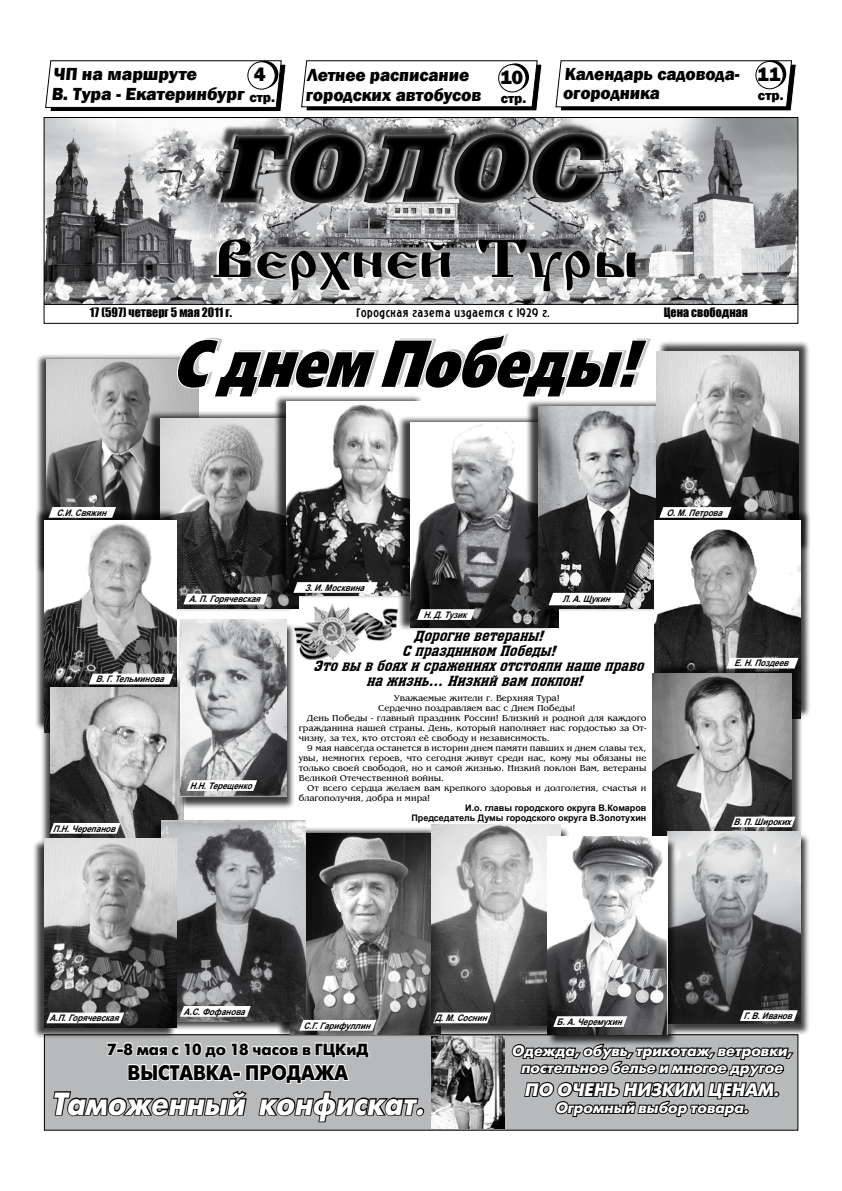
<style>
.page{position:relative;width:842px;height:1191px;background:#fff}
.page>*{position:absolute;margin:0;border:0;box-sizing:border-box;transform-origin:0 0}
.t1{font:italic 66px "Free Set Extra CTT";color:#000;scale:.78 1}
.t2{font:52.5px "Izhitsa CTT";color:#000;scale:1.27 1}
.t3{font:italic 700 31.9px "Futuris C";color:#fff;scale:.91 1}
.t4{font:700 21px "Futuris C";color:#000;scale:.9 1}
.t5{font:20px "Izhitsa CTT";color:#000;scale:1.29 1}
.t6{font:800 20px "Franklin Gothic";color:#000}
.t7{font:800 18px/20px "Franklin Gothic";color:#000;scale:.96 1}
.t8{font:800 18px "Franklin Gothic";color:#000}
.t9{font:italic 700 18px "Futuris C";color:#fff}
.t10{font:700 16px "Futuris C";color:#000}
.t11{font:italic 700 15px/17px "Futuris C";color:#fff;text-align:center}
.t12{font:italic 14px "a Assuan";color:#000}
.t13{font:800 14px "Franklin Gothic";letter-spacing:.01em;color:#000}
.t14{font:12px "Impact";color:#000}
.t15{font:12px "Roslyn Gothic";color:#000}
.t16{font:800 12px/13px "Franklin Gothic";letter-spacing:-.005em;color:#000}
.t17{font:9px "AG Bengaly";color:#000}
.t18{font:italic 700 9px "Arial";color:#000;scale:.9 1}
.t19{font:700 9px/10px "Arial";color:#000;text-align:right}
.s1{font-family:"Roslyn Gothic"}
</style>
<div class="page">
<img style="left:295px;top:603px;width:102px;height:58px">
<div style="left:44px;top:1034px;width:754px;height:96px;background:#b7b9ba"></div>
<svg style="left:45px;top:57px;width:498px;height:54px"></svg>
<svg style="left:559px;top:60px;width:238px;height:8px"></svg>
<div style="left:759px;top:60px;width:27px;height:28px;background:#000;border-radius:50%"></div>
<svg style="left:756px;top:61px;width:27px;height:28px"></svg>
<div style="left:755px;top:61px;width:29px;height:28px;border:1px solid #000;border-radius:50%"></div>
<img style="left:46px;top:119px;width:750px;height:185px">
<svg style="left:189px;top:68px;width:610px;height:189px"></svg>
<svg style="left:212px;top:126px;width:408px;height:84px"></svg>
<div style="left:44px;top:117px;width:754px;height:206px;border:1px solid #000"></div>
<hr style="left:44px;top:304px;width:754px;height:1px;background:#000">
<svg style="left:502px;top:63px;width:27px;height:28px"></svg>
<div style="left:499px;top:65px;width:27px;height:27px;background:#fff;border-radius:50%"></div>
<div style="left:498px;top:64px;width:28px;height:28px;border:1px solid #000;border-radius:50%"></div>
<img style="left:431px;top:1038px;width:74px;height:91px">
<svg style="left:53px;top:1042px;width:372px;height:81px"></svg>
<svg style="left:511px;top:1044px;width:283px;height:73px"></svg>
<div style="left:36px;top:353px;width:162px;height:222px;background:#000;opacity:.75"></div>
<img style="left:47px;top:360px;width:151px;height:148px">
<div style="left:147px;top:411px;width:149px;height:200px;background:#000;opacity:.75"></div>
<img style="left:160px;top:418px;width:139px;height:190px">
<div style="left:34px;top:508px;width:144px;height:222px;background:#000;opacity:.75"></div>
<img style="left:44px;top:521px;width:133px;height:155px">
<div style="left:277px;top:826px;width:161px;height:211px;background:#000;opacity:.75"></div>
<img style="left:290px;top:833px;width:140px;height:201px">
<div style="left:40px;top:676px;width:144px;height:216px;background:#000;opacity:.75"></div>
<img style="left:51px;top:688px;width:132px;height:150px">
<div style="left:273px;top:394px;width:150px;height:205px;background:#000;opacity:.75"></div>
<img style="left:287px;top:401px;width:136px;height:194px">
<div style="left:148px;top:819px;width:155px;height:211px;background:#000;opacity:.75"></div>
<img style="left:162px;top:821px;width:143px;height:200px">
<div style="left:33px;top:839px;width:143px;height:200px;background:#000;opacity:.75"></div>
<img style="left:44px;top:838px;width:133px;height:189px">
<div style="left:430px;top:826px;width:140px;height:212px;background:#000;opacity:.75"></div>
<img style="left:431px;top:824px;width:129px;height:201px">
<div style="left:397px;top:415px;width:159px;height:216px;background:#000;opacity:.75"></div>
<img style="left:411px;top:422px;width:148px;height:205px">
<div style="left:525px;top:399px;width:149px;height:213px;background:#000;opacity:.75"></div>
<img style="left:539px;top:407px;width:117px;height:201px">
<div style="left:657px;top:340px;width:153px;height:212px;background:#000;opacity:.75"></div>
<img style="left:656px;top:351px;width:142px;height:158px">
<div style="left:655px;top:509px;width:156px;height:209px;background:#000;opacity:.75"></div>
<img style="left:655px;top:521px;width:145px;height:141px">
<div style="left:653px;top:662px;width:150px;height:217px;background:#000;opacity:.75"></div>
<img style="left:653px;top:673px;width:139px;height:163px">
<div style="left:178px;top:622px;width:117px;height:187px;background:#000;opacity:.75"></div>
<img style="left:180px;top:620px;width:107px;height:176px">
<div style="left:666px;top:833px;width:144px;height:203px;background:#000;opacity:.75"></div>
<img style="left:667px;top:831px;width:133px;height:192px">
<div style="left:547px;top:838px;width:130px;height:208px;background:#000;opacity:.75"></div>
<img style="left:547px;top:836px;width:120px;height:198px">
<svg style="left:313px;top:630px;width:243px;height:31px"></svg>
<svg style="left:183px;top:593px;width:85px;height:11px"></svg>
<svg style="left:89px;top:673px;width:84px;height:11px"></svg>
<svg style="left:49px;top:507px;width:67px;height:11px"></svg>
<svg style="left:293px;top:582px;width:85px;height:11px"></svg>
<svg style="left:417px;top:609px;width:58px;height:11px"></svg>
<svg style="left:549px;top:593px;width:77px;height:12px"></svg>
<svg style="left:659px;top:507px;width:72px;height:11px"></svg>
<svg style="left:726px;top:658px;width:72px;height:10px"></svg>
<svg style="left:731px;top:816px;width:64px;height:11px"></svg>
<svg style="left:740px;top:1010px;width:58px;height:11px"></svg>
<svg style="left:553px;top:1016px;width:74px;height:11px"></svg>
<svg style="left:433px;top:1012px;width:58px;height:11px"></svg>
<svg style="left:299px;top:1020px;width:77px;height:10px"></svg>
<svg style="left:180px;top:1006px;width:71px;height:10px"></svg>
<svg style="left:46px;top:1012px;width:78px;height:11px"></svg>
<svg style="left:50px;top:823px;width:71px;height:10px"></svg>
<svg style="left:187px;top:780px;width:70px;height:11px"></svg>
<svg style="left:175px;top:353px;width:248px;height:45px"></svg>
<h3 class="t16" style="left:47px;top:61px;width:76px">№ 17<br>5 мая 2011 г.</h3>
<h3 class="t7" style="left:305px;top:65px;width:186px">Летнее расписание городских автобусов</h3>
<h3 class="t7" style="left:563px;top:65px;width:187px;line-height:19px">Календарь садовода&shy;огородника</h3>
<h3 class="t6" style="left:757px;top:61px;width:25px">11</h3>
<h3 class="t6" style="left:254px;top:61px;width:13px">4</h3>
<h3 class="t13" style="left:249px;top:88px;width:27px">стр.</h3>
<h3 class="t8" style="left:53px;top:62px;width:147px">ЧП на маршруте</h3>
<h3 class="t5" style="left:408px;top:64px;width:130px">Верхней Туры</h3>
<h3 class="t8" style="left:51px;top:82px;width:196px">В. Тура - Екатеринбург</h3>
<h3 class="t6" style="left:500px;top:65px;width:25px">10</h3>
<h3 class="t13" style="left:501px;top:90px;width:27px">стр.</h3>
<h3 class="t13" style="left:758px;top:86px;width:27px">стр.</h3>
<h2 class="t2" style="left:212px;top:229px;width:338px">Верхней Туры</h2>
<h3 class="t14" style="left:75px;top:303px;width:159px"><span class="s1">№</span> 17 (597) четверг 5 мая 2011 г.</h3>
<h3 class="t15" style="left:344px;top:306px;width:207px">№Городская газета издается с 1929 г.</h3>
<h3 class="t14" style="left:664px;top:303px;width:86px">Цена свободная</h3>
<h1 class="t1" style="left:171px;top:326px;width:627px">СднемПобеды!</h1>
<p class="t18" style="left:56px;top:506px;width:62px">С.И.Свяжин</p>
<p class="t18" style="left:189px;top:593px;width:86px">А.П.Горячевская</p>
<p class="t18" style="left:96px;top:673px;width:82px">В.Г.Тельминова</p>
<p class="t18" style="left:53px;top:822px;width:76px">П.Н.Черепанов</p>
<p class="t18" style="left:190px;top:779px;width:76px">Н.Н.Терещенко</p>
<p class="t18" style="left:666px;top:506px;width:68px">О.М.Петрова</p>
<p class="t18" style="left:305px;top:581px;width:73px">З.И.Москвина</p>
<p class="t18" style="left:423px;top:609px;width:54px">Н.Д.Тузик</p>
<p class="t18" style="left:562px;top:593px;width:59px">Л.А.Щукин</p>
<h3 class="t12" style="left:414px;top:628px;width:135px">Дорогиеветераны!</h3>
<h3 class="t12" style="left:402px;top:643px;width:159px">Спраздником Победы!</h3>
<h3 class="t12" style="left:313px;top:658px;width:336px">Этовы вбояхисраженияхотстоялинашеправо</h3>
<h3 class="t12" style="left:366px;top:673px;width:222px">нажизнь… Низкийвам поклон!</h3>
<p class="t17" style="left:394px;top:693px;width:167px">Уважаемые жители г. Верхняя Тура!</p>
<p class="t17" style="left:378px;top:703px;width:199px">Сердечно поздравляем вас с Днем Победы!</p>
<p class="t17" style="left:307px;top:713px;width:341px">День Победы - главный праздник России! Близкий и родной для каждого</p>
<p class="t17" style="left:299px;top:723px;width:349px">гражданина нашей страны. День, который наполняет нас гордостью за От-</p>
<p class="t17" style="left:299px;top:733px;width:252px">чизну, за тех, кто отстоял её свободу и независимость.</p>
<p class="t17" style="left:307px;top:743px;width:341px">9 мая навсегда останется в истории днем памяти павших и днем славы тех,</p>
<p class="t17" style="left:299px;top:753px;width:349px">увы, немногих героев, что сегодня живут среди нас, кому мы обязаны не</p>
<p class="t17" style="left:299px;top:763px;width:349px">только своей свободой, но и самой жизнью. Низкий поклон Вам, ветераны</p>
<p class="t17" style="left:299px;top:773px;width:147px">Великой Отечественной войны.</p>
<p class="t17" style="left:307px;top:783px;width:341px">От всего сердца желаем вам крепкого здоровья и долголетия, счастья и</p>
<p class="t17" style="left:299px;top:793px;width:133px">благополучия, добра и мира!</p>
<p class="t19" style="left:411px;top:802px;width:236px">И.о. главы городского округа В.Комаров<br>Председатель Думы городского округа В.Золотухин</p>
<p class="t18" style="left:734px;top:657px;width:67px">Е.Н.Поздеев</p>
<p class="t18" style="left:733px;top:816px;width:70px">В.П.Широких</p>
<p class="t18" style="left:50px;top:1012px;width:83px">А.П.Горячевская</p>
<p class="t18" style="left:184px;top:1005px;width:74px">А.С.Фофанова</p>
<p class="t18" style="left:303px;top:1019px;width:81px">С.Г.Гарифуллин</p>
<p class="t18" style="left:435px;top:1012px;width:64px">Д.М.Соснин</p>
<p class="t18" style="left:556px;top:1015px;width:79px">Б.А.Черемухин</p>
<p class="t18" style="left:743px;top:1009px;width:60px">Г.В.Иванов</p>
<h3 class="t10" style="left:107px;top:1040px;width:263px">7-8 мая с 10 до 18 часов в ГЦКиД</h3>
<h3 class="t4" style="left:128px;top:1060px;width:246px">ВЫСТАВКА- ПРОДАЖА</h3>
<h3 class="t3" style="left:51px;top:1085px;width:419px">Таможенный конфискат.</h3>
<h3 class="t11" style="left:511px;top:1042px;width:285px">Одежда,обувь,трикотаж,ветровки, постельное белье и многое другое</h3>
<h3 class="t9" style="left:524px;top:1079px;width:260px">ПО ОЧЕНЬ НИЗКИМ ЦЕНАМ.</h3>
<h3 class="t11" style="left:555px;top:1099px;width:198px">Огромный выбор товара.</h3>
</div>
